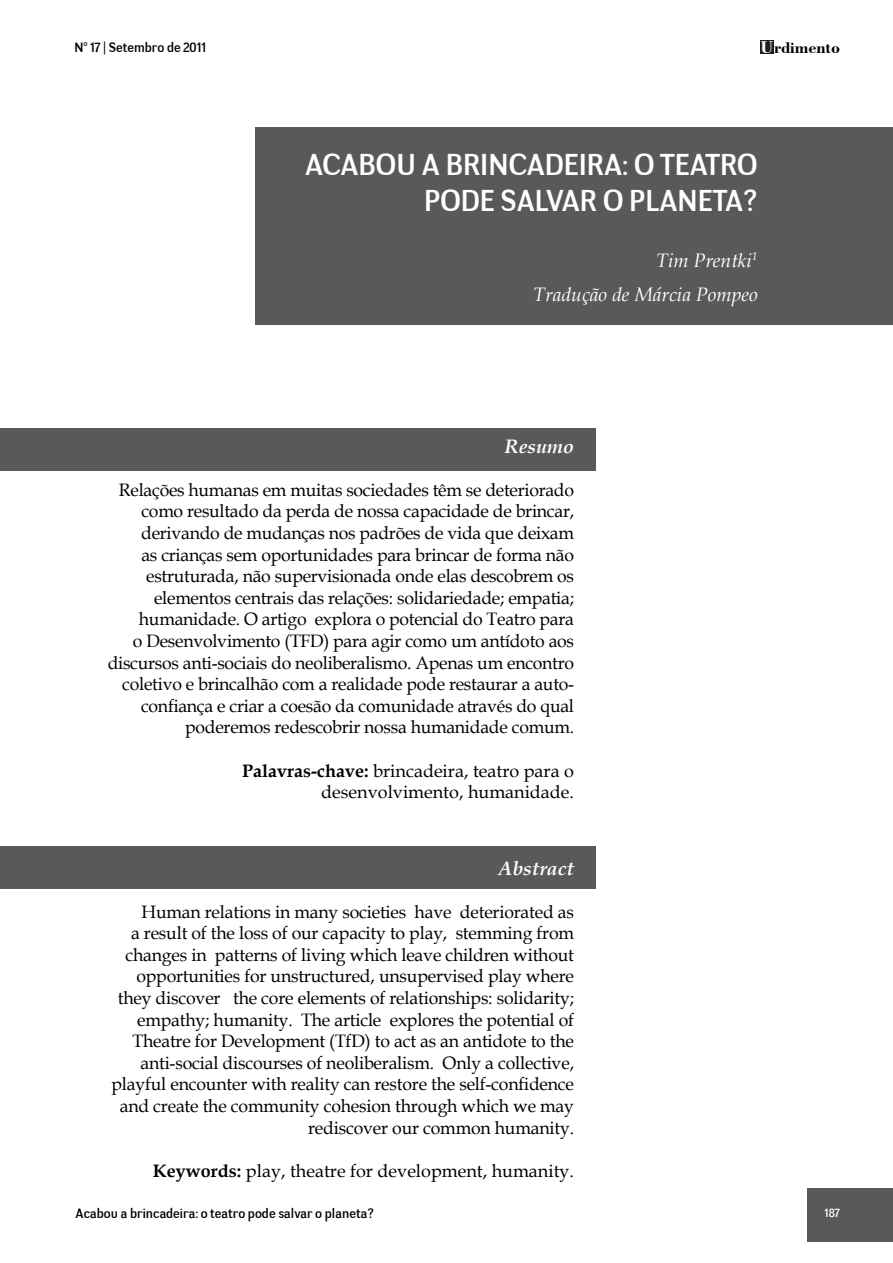
<style>
.page{position:relative;width:893px;height:1263px;background:#fff}
.page>*{position:absolute;margin:0;border:0;box-sizing:border-box;transform-origin:0 0}
.t1{font:30px/36px "Negotiate Free";color:#fff;text-align:right}
.t2{font:italic 19.5px/34px "Book Antiqua";color:#fff;text-align:right}
.t3{font:italic 700 19.5px "Book Antiqua";color:#fff}
.t4{font:18px/21.6px "Book Antiqua";letter-spacing:-.01em;color:#000;text-align:right}
.t5{font:700 16.5px "Bodoni BT";color:#000}
.t6{font:13.5px "Negotiate Free";color:#000}
.t7{font:12px "Negotiate Free";color:#fff}
.s1{font-size:18px;color:#fff}
.s2{font-weight:700}
</style>
<div class="page">
<div style="left:808px;top:1188px;width:85px;height:53px;background:#58595b"></div>
<div style="left:760px;top:40px;width:13px;height:14px;background:#221e1f"></div>
<div style="left:0;top:846px;width:595px;height:43px;background:#58595b"></div>
<div style="left:0;top:428px;width:595px;height:42px;background:#58595b"></div>
<div style="left:255px;top:128px;width:638px;height:197px;background:#58595b"></div>
<p class="t6" style="left:74px;top:39px;width:133px">N° 17 | Setembro de 2011</p>
<p class="t5" style="left:760px;top:37px;width:81px"><span class="s1">U</span>rdimento</p>
<h1 class="t1" style="left:305px;top:147px;width:454px">ACABOU A BRINCADEIRA: O TEATRO<br>PODE SALVAR O PLANETA?</h1>
<p class="t2" style="left:533px;top:243px;width:226px">Tim Prentki<sup>1<br></sup>Tradução de Márcia Pompeo</p>
<p class="t3" style="left:505px;top:435px;width:71px">Resumo</p>
<p class="t4" style="left:108px;top:479px;width:468px">Relações humanas em muitas sociedades têm se deteriorado como resultado da perda de nossa capacidade de brincar, derivando de mudanças nos padrões de vida que deixam<br>as crianças sem oportunidades para brincar de forma não estruturada, não supervisionada onde elas descobrem os elementos centrais das relações: solidariedade; empatia; humanidade. O artigo explora o potencial do Teatro para<br>o Desenvolvimento (TFD) para agir como um antídoto aos discursos anti-sociais do neoliberalismo. Apenas um encontro coletivo e brincalhão com a realidade pode restaurar a auto&shy;confiança e criar a coesão da comunidade através do qual poderemos redescobrir nossa humanidade comum.</p>
<p class="t4" style="left:242px;top:760px;width:333px"><span class="s2">Palavras-chave:</span> brincadeira, teatro para o desenvolvimento, humanidade.</p>
<p class="t3" style="left:499px;top:857px;width:77px">Abstract</p>
<p class="t4" style="left:111px;top:901px;width:464px">Human relations in many societies have deteriorated as<br>a result of the loss of our capacity to play, stemming from changes in patterns of living which leave children without opportunities for unstructured, unsupervised play where they discover the core elements of relationships: solidarity; empathy; humanity. The article explores the potential of Theatre for Development (TfD) to act as an antidote to the anti-social discourses of neoliberalism. Only a collective, playful encounter with reality can restore the self-confidence and create the community cohesion through which we may rediscover our common humanity.</p>
<p class="t4" style="left:153px;top:1160px;width:423px"><span class="s2">Keywords:</span> play, theatre for development, humanity.</p>
<p class="t6" style="left:76px;top:1205px;width:300px">Acabou a brincadeira: o teatro pode salvar o planeta?</p>
<p class="t7" style="left:824px;top:1205px;width:17px">187</p>
</div>
